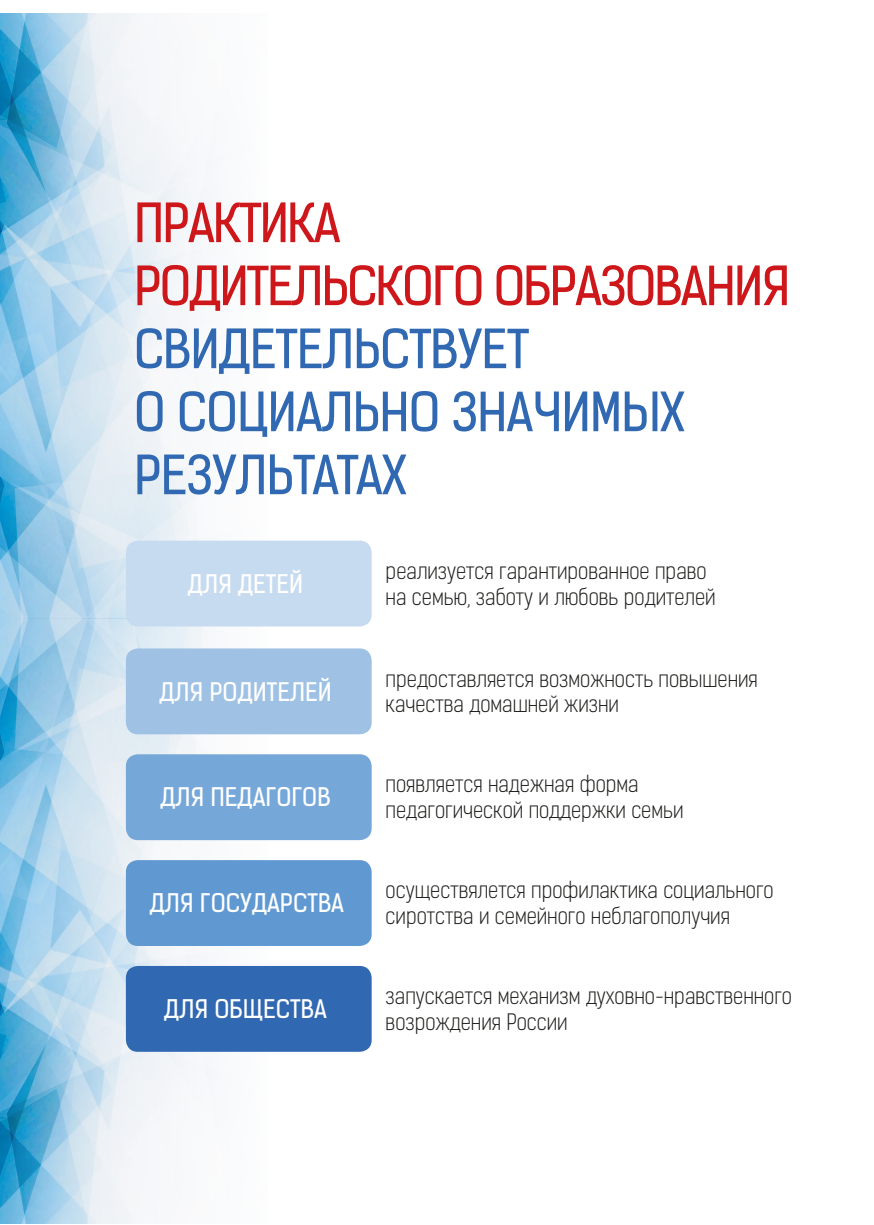
<style>
.page{position:relative;width:874px;height:1225px;background:#fff}
.page>*{position:absolute;margin:0;border:0;box-sizing:border-box;transform-origin:0 0}
.t1{font:51.4px/63px "Kelson Sans Regular RU";letter-spacing:-.02em;color:#3068b1}
.t2{font:51.4px/63px "Kelson Sans Regular RU";letter-spacing:-.04em;color:#cd171a}
.t3{font:24.4px "Kelson Sans Regular RU";color:#fff}
.t4{font:21.6px/25.8px "Kelson Sans Light RU";color:#1d1d1b}
</style>
<div class="page">
<img style="left:0;top:13px;width:267px;height:1210px">
<div style="left:126px;top:540px;width:245px;height:86px;background:#c7dbf0;border-radius:12px"></div>
<div style="left:126px;top:648px;width:245px;height:86px;background:#9ec1e4;border-radius:12px"></div>
<div style="left:126px;top:754px;width:245px;height:86px;background:#76a7d9;border-radius:12px"></div>
<div style="left:126px;top:860px;width:245px;height:86px;background:#6099d2;border-radius:12px"></div>
<div style="left:126px;top:966px;width:245px;height:85px;background:#3068b1;border-radius:12px"></div>
<h1 class="t2" style="left:134px;top:192px;width:657px">ПРАКТИКА<br>РОДИТЕЛЬСКОГО ОБРАЗОВАНИЯ</h1>
<h1 class="t1" style="left:134px;top:318px;width:552px">СВИДЕТЕЛЬСТВУЕТ<br>О СОЦИАЛЬНО ЗНАЧИМЫХ<br>РЕЗУЛЬТАТАХ</h1>
<p class="t3" style="left:188px;top:568px;width:117px">ДЛЯ ДЕТЕЙ</p>
<p class="t3" style="left:159px;top:676px;width:174px">ДЛЯ РОДИТЕЛЕЙ</p>
<p class="t3" style="left:160px;top:782px;width:172px">ДЛЯ ПЕДАГОГОВ</p>
<p class="t3" style="left:150px;top:888px;width:196px">ДЛЯ ГОСУДАРСТВА</p>
<p class="t3" style="left:164px;top:994px;width:164px">ДЛЯ ОБЩЕСТВА</p>
<p class="t4" style="left:385px;top:558px;width:331px">реализуется гарантированное право на семью, заботу и любовь родителей</p>
<p class="t4" style="left:385px;top:666px;width:373px">предоставляется возможность повышения качества домашней жизни</p>
<p class="t4" style="left:385px;top:772px;width:299px">появляется надежная форма педагогической поддержки семьи</p>
<p class="t4" style="left:385px;top:877px;width:389px">осуществялется профилактика социального сиротства и семейного неблагополучия</p>
<p class="t4" style="left:385px;top:983px;width:408px">запускается механизм духовно-нравственного возрождения России</p>
</div>
